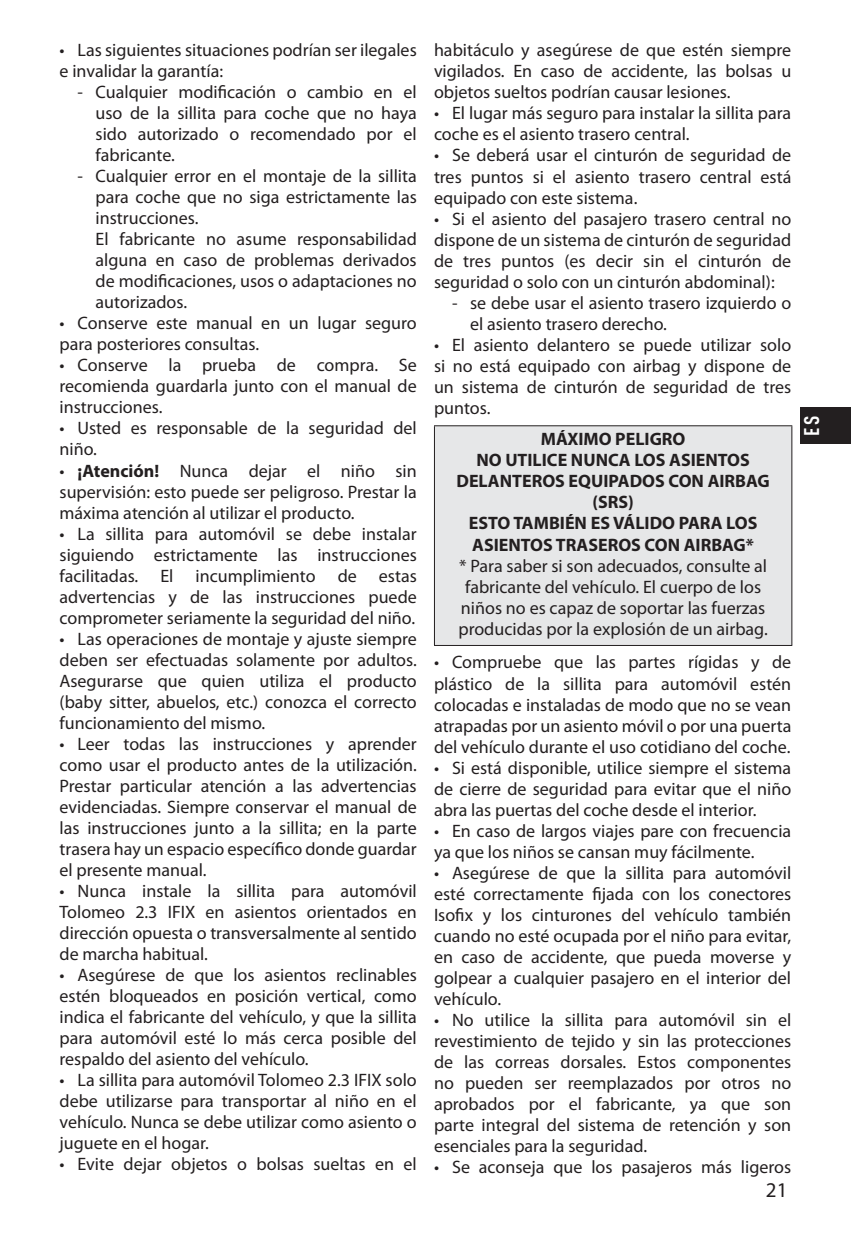
<style>
.page{position:relative;width:851px;height:1234px;background:#fff}
.page>*{position:absolute;margin:0;border:0;box-sizing:border-box;transform-origin:0 0}
.t1{font:21px "Myriad Pro";color:#231f20}
.t2{font:700 condensed 21px "DIN Pro";color:#fff}
.t3{font:18px/21px "Myriad Pro";color:#231f20;text-align:justify}
.t4{font:700 18px/21px "Myriad Pro";color:#231f20;text-align:center}
.s1{font-weight:700}
</style>
<div class="page">
<div style="left:799px;top:407px;width:51px;height:37px;background:#231f20"></div>
<div style="left:434px;top:425px;width:357px;height:220px;background:#e6e7e8"></div>
<hr style="left:434px;top:425px;width:358px;height:1px;background:#231f20">
<hr style="left:434px;top:426px;width:1px;height:219px;background:#231f20">
<hr style="left:791px;top:426px;width:1px;height:219px;background:#231f20">
<hr style="left:434px;top:644px;width:358px;height:1px;background:#231f20">
<p class="t3" style="left:60px;top:41px;width:358px">• Las siguientes situaciones podrían ser ilegales e invalidar la garantía:</p>
<p class="t3" style="left:96px;top:83px;width:323px;text-indent:-18px">- Cualquier modificación o cambio en el uso de la sillita para coche que no haya sido autorizado o recomendado por el fabricante.</p>
<p class="t3" style="left:96px;top:167px;width:323px;text-align:left;text-indent:-18px">- Cualquier error en el montaje de la sillita para coche que no siga estrictamente las instrucciones.<br>El fabricante no asume responsabilidad alguna en caso de problemas derivados de modificaciones, usos o adaptaciones no autorizados.</p>
<p class="t3" style="left:60px;top:314px;width:358px">• Conserve este manual en un lugar seguro para posteriores consultas.</p>
<p class="t3" style="left:60px;top:356px;width:359px">• Conserve la prueba de compra. Se recomienda guardarla junto con el manual de instrucciones.</p>
<p class="t3" style="left:60px;top:419px;width:359px">• Usted es responsable de la seguridad del niño.</p>
<p class="t3" style="left:60px;top:461px;width:358px">• <span class="s1">¡Atención!</span> Nunca dejar el niño sin supervisión: esto puede ser peligroso. Prestar la máxima atención al utilizar el producto.</p>
<p class="t3" style="left:60px;top:524px;width:359px">• La sillita para automóvil se debe instalar siguiendo estrictamente las instrucciones facilitadas. El incumplimiento de estas advertencias y de las instrucciones puede comprometer seriamente la seguridad del niño.</p>
<p class="t3" style="left:60px;top:629px;width:359px">• Las operaciones de montaje y ajuste siempre deben ser efectuadas solamente por adultos.<br>Asegurarse que quien utiliza el producto (baby sitter, abuelos, etc.) conozca el correcto funcionamiento del mismo.</p>
<p class="t3" style="left:60px;top:734px;width:359px">• Leer todas las instrucciones y aprender como usar el producto antes de la utilización.<br>Prestar particular atención a las advertencias evidenciadas. Siempre conservar el manual de las instrucciones junto a la sillita; en la parte trasera hay un espacio específico donde guardar el presente manual.</p>
<p class="t3" style="left:60px;top:881px;width:359px">• Nunca instale la sillita para automóvil Tolomeo 2.3 IFIX en asientos orientados en dirección opuesta o transversalmente al sentido de marcha habitual.</p>
<p class="t3" style="left:60px;top:965px;width:359px">• Asegúrese de que los asientos reclinables estén bloqueados en posición vertical, como indica el fabricante del vehículo, y que la sillita para automóvil esté lo más cerca posible del respaldo del asiento del vehículo.</p>
<p class="t3" style="left:60px;top:1070px;width:359px">• La sillita para automóvil Tolomeo 2.3 IFIX solo debe utilizarse para transportar al niño en el vehículo. Nunca se debe utilizar como asiento o juguete en el hogar.</p>
<p class="t3" style="left:60px;top:1154px;width:359px">• Evite dejar objetos o bolsas sueltas en el</p>
<p class="t3" style="left:434px;top:41px;width:359px">habitáculo y asegúrese de que estén siempre vigilados. En caso de accidente, las bolsas u objetos sueltos podrían causar lesiones.</p>
<p class="t3" style="left:434px;top:104px;width:358px">• El lugar más seguro para instalar la sillita para coche es el asiento trasero central.</p>
<p class="t3" style="left:434px;top:146px;width:359px">• Se deberá usar el cinturón de seguridad de tres puntos si el asiento trasero central está equipado con este sistema.</p>
<p class="t3" style="left:434px;top:209px;width:359px">• Si el asiento del pasajero trasero central no dispone de un sistema de cinturón de seguridad de tres puntos (es decir sin el cinturón de seguridad o solo con un cinturón abdominal):</p>
<p class="t3" style="left:470px;top:293px;width:323px;text-indent:-18px">- se debe usar el asiento trasero izquierdo o el asiento trasero derecho.</p>
<p class="t3" style="left:434px;top:335px;width:359px">• El asiento delantero se puede utilizar solo si no está equipado con airbag y dispone de un sistema de cinturón de seguridad de tres puntos.</p>
<p class="t4" style="left:456px;top:430px;width:315px">MÁXIMO PELIGRO<br>NO UTILICE NUNCA LOS ASIENTOS<br>DELANTEROS EQUIPADOS CON AIRBAG (SRS)<br>ESTO TAMBIÉN ES VÁLIDO PARA LOS<br>ASIENTOS TRASEROS CON AIRBAG*</p>
<p class="t3" style="left:458px;top:556px;width:311px;text-align:center">* Para saber si son adecuados, consulte al fabricante del vehículo. El cuerpo de los niños no es capaz de soportar las fuerzas producidas por la explosión de un airbag.</p>
<p class="t3" style="left:434px;top:653px;width:359px">• Compruebe que las partes rígidas y de plástico de la sillita para automóvil estén colocadas e instaladas de modo que no se vean atrapadas por un asiento móvil o por una puerta del vehículo durante el uso cotidiano del coche.</p>
<p class="t3" style="left:434px;top:758px;width:359px">• Si está disponible, utilice siempre el sistema de cierre de seguridad para evitar que el niño abra las puertas del coche desde el interior.</p>
<p class="t3" style="left:434px;top:821px;width:359px">• En caso de largos viajes pare con frecuencia ya que los niños se cansan muy fácilmente.</p>
<p class="t3" style="left:434px;top:863px;width:359px">• Asegúrese de que la sillita para automóvil esté correctamente fijada con los conectores Isofix y los cinturones del vehículo también cuando no esté ocupada por el niño para evitar, en caso de accidente, que pueda moverse y golpear a cualquier pasajero en el interior del vehículo.</p>
<p class="t3" style="left:434px;top:1010px;width:359px">• No utilice la sillita para automóvil sin el revestimiento de tejido y sin las protecciones de las correas dorsales. Estos componentes no pueden ser reemplazados por otros no aprobados por el fabricante, ya que son parte integral del sistema de retención y son esenciales para la seguridad.</p>
<p class="t3" style="left:434px;top:1157px;width:358px">• Se aconseja que los pasajeros más ligeros</p>
<p class="t1" style="left:765px;top:1181px;width:23px">21</p>
<p class="t2" style="left:799px;top:436px;width:21px;rotate:-90deg">ES</p>
</div>
